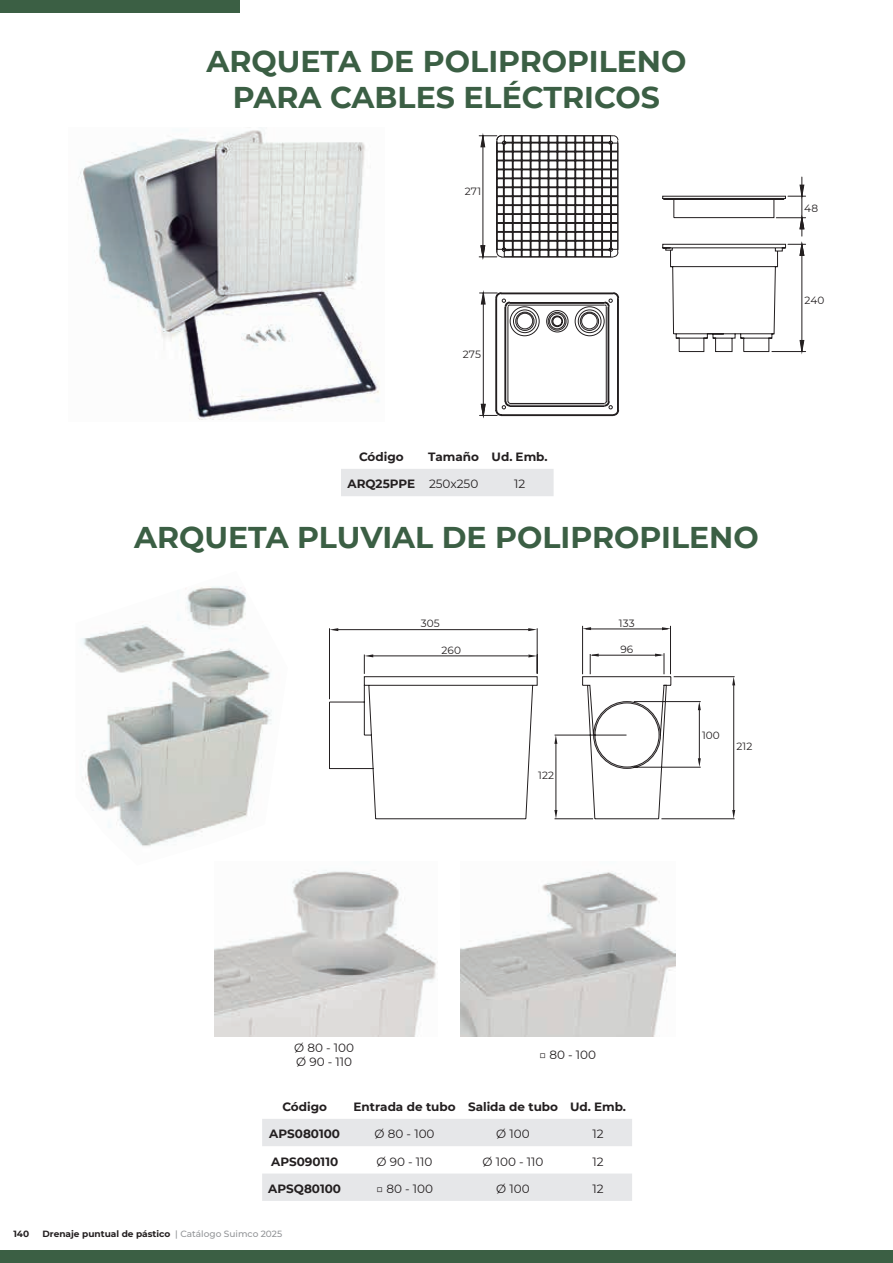
<style>
.page{position:relative;width:893px;height:1263px;background:#fff}
.page>*{position:absolute;margin:0;border:0;box-sizing:border-box;transform-origin:0 0}
.t1{font:700 30px/36px "Montserrat";color:#3b5f44;text-align:center}
.t2{font:700 12px "Montserrat";color:#231f20}
.t3{font:12px/14.4px "Montserrat";color:#231f20}
.t4{font:10.5px "Montserrat";letter-spacing:.01em;color:#231f20}
.t5{font:700 9px "Montserrat";color:#231f20}
.s1{font-weight:400}
.s2{font-weight:500;color:#939598}
</style>
<div class="page">
<div style="left:0;top:1250px;width:893px;height:13px;background:#3b5f44"></div>
<div style="left:0;top:0;width:240px;height:13px;background:#3b5f44"></div>
<img style="left:81px;top:586px;width:191px;height:260px">
<img style="left:78px;top:130px;width:301px;height:290px">
<div style="left:341px;top:469px;width:213px;height:27px;background:#e6e7e9"></div>
<svg style="left:262px;top:1119px;width:370px;height:82px"></svg>
<svg style="left:495px;top:243px;width:291px;height:173px"></svg>
<hr style="left:801px;top:244px;width:1px;height:108px;background:#231f20">
<hr style="left:772px;top:351px;width:34px;height:1px;background:#231f20">
<svg style="left:799px;top:340px;width:6px;height:15px"></svg>
<svg style="left:788px;top:243px;width:18px;height:13px"></svg>
<hr style="left:801px;top:177px;width:1px;height:59px;background:#231f20">
<svg style="left:662px;top:184px;width:144px;height:46px"></svg>
<hr style="left:483px;top:293px;width:1px;height:122px;background:#231f20">
<svg style="left:480px;top:288px;width:17px;height:17px"></svg>
<svg style="left:480px;top:404px;width:17px;height:12px"></svg>
<svg style="left:479px;top:133px;width:140px;height:125px"></svg>
<svg style="left:329px;top:628px;width:209px;height:191px"></svg>
<hr style="left:582px;top:626px;width:1px;height:48px;background:#231f20">
<hr style="left:670px;top:626px;width:1px;height:48px;background:#231f20">
<svg style="left:582px;top:627px;width:9px;height:3px"></svg>
<hr style="left:586px;top:629px;width:82px;height:1px;background:#231f20">
<svg style="left:662px;top:627px;width:8px;height:3px"></svg>
<svg style="left:554px;top:653px;width:181px;height:166px"></svg>
<img style="left:215px;top:870px;width:221px;height:166px">
<img style="left:461px;top:872px;width:215px;height:164px">
<h1 class="t1" style="left:206px;top:41px;width:482px">ARQUETA DE POLIPROPILENO<br>PARA CABLES ELÉCTRICOS</h1>
<p class="t4" style="left:465px;top:184px;width:18px">271</p>
<p class="t4" style="left:463px;top:347px;width:20px">275</p>
<p class="t2" style="left:359px;top:448px;width:46px">Código</p>
<p class="t2" style="left:428px;top:448px;width:121px">Tamaño Ud. Emb.</p>
<p class="t2" style="left:348px;top:475px;width:132px">ARQ25PPE <span class="s1">250x250</span></p>
<p class="t3" style="left:514px;top:476px;width:13px">12</p>
<h1 class="t1" style="left:134px;top:518px;width:626px">ARQUETA PLUVIAL DE POLIPROPILENO</h1>
<p class="t4" style="left:421px;top:616px;width:21px">305</p>
<p class="t4" style="left:442px;top:643px;width:21px">260</p>
<p class="t4" style="left:538px;top:768px;width:17px">122</p>
<p class="t4" style="left:619px;top:616px;width:17px">133</p>
<p class="t4" style="left:620px;top:642px;width:14px">96</p>
<p class="t4" style="left:702px;top:728px;width:19px">100</p>
<p class="t4" style="left:736px;top:739px;width:17px">212</p>
<p class="t4" style="left:804px;top:201px;width:15px">48</p>
<p class="t4" style="left:804px;top:293px;width:21px">240</p>
<p class="t3" style="left:294px;top:1040px;width:61px">Ø 80 - 100<br>Ø 90 - 110</p>
<p class="t3" style="left:539px;top:1047px;width:59px">□ 80 - 100</p>
<p class="t2" style="left:282px;top:1098px;width:46px">Código</p>
<p class="t2" style="left:354px;top:1098px;width:274px">Entrada de tubo Salida de tubo Ud. Emb.</p>
<p class="t2" style="left:269px;top:1125px;width:72px">APS080100</p>
<p class="t3" style="left:375px;top:1126px;width:61px">Ø 80 - 100</p>
<p class="t3" style="left:496px;top:1126px;width:35px">Ø 100</p>
<p class="t3" style="left:592px;top:1126px;width:13px">12</p>
<p class="t2" style="left:271px;top:1153px;width:69px">APS090110</p>
<p class="t3" style="left:377px;top:1154px;width:57px">Ø 90 - 110</p>
<p class="t3" style="left:483px;top:1154px;width:62px">Ø 100 - 110</p>
<p class="t3" style="left:592px;top:1154px;width:13px">12</p>
<p class="t2" style="left:268px;top:1180px;width:74px">APSQ80100</p>
<p class="t3" style="left:376px;top:1181px;width:59px">□ 80 - 100</p>
<p class="t3" style="left:496px;top:1181px;width:35px">Ø 100</p>
<p class="t3" style="left:592px;top:1181px;width:13px">12</p>
<p class="t5" style="left:13px;top:1228px;width:17px">140</p>
<p class="t5" style="left:43px;top:1228px;width:241px">Drenaje puntual de pástico <span class="s2">| Catálogo Suimco 2025</span></p>
</div>
